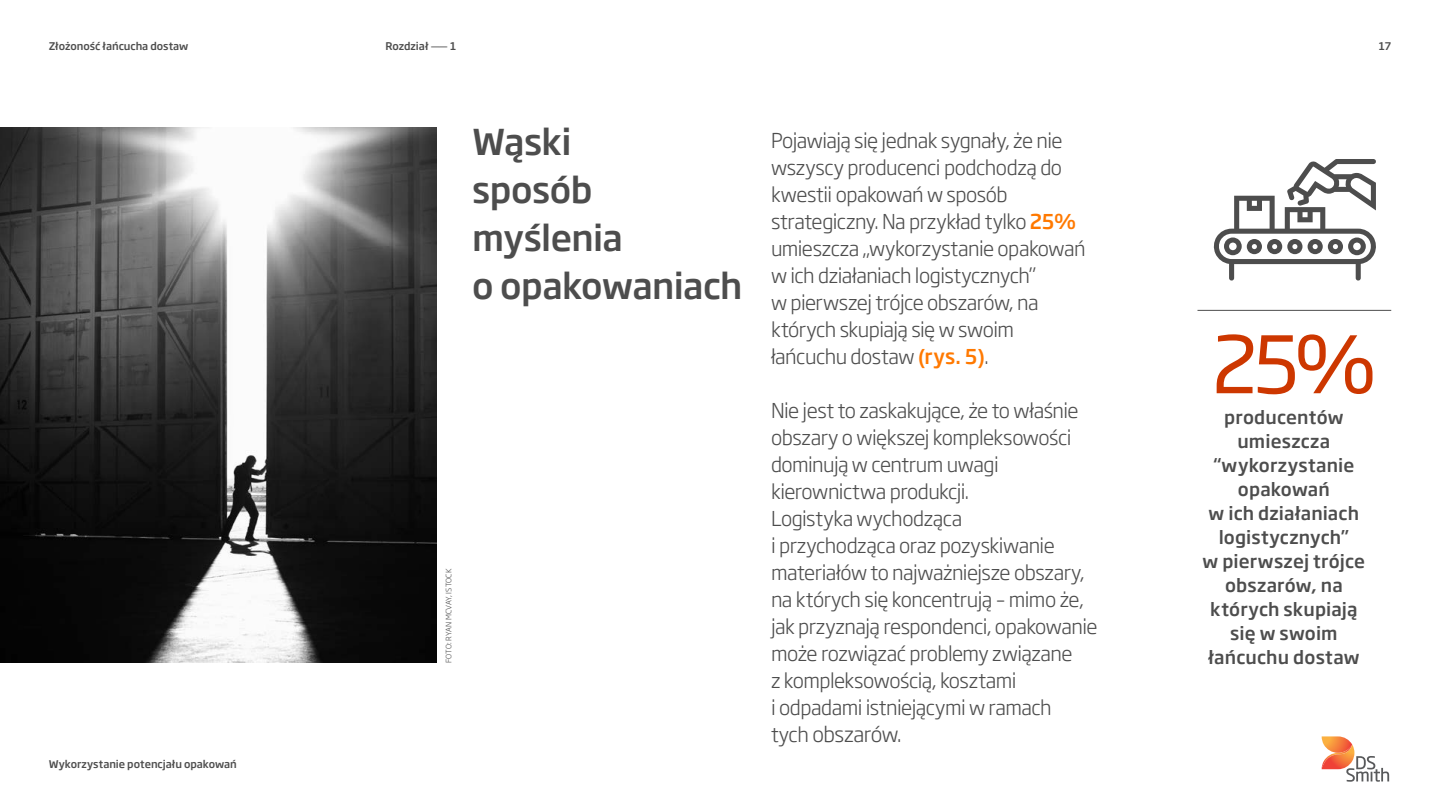
<style>
.page{position:relative;width:1440px;height:810px;background:#fff}
.page>*{position:absolute;margin:0;border:0;box-sizing:border-box;transform-origin:0 0}
.t1{font:78px "Soho Gothic Pro";color:#cd3700}
.t2{font:500 35.25px/48px "Soho Gothic Pro";letter-spacing:-.015em;color:#4d4d4d}
.t3{font:300 21px "Soho Gothic Pro";letter-spacing:-.025em;color:#4d4d4d}
.t4{font:300 20.25px/27px "Soho Gothic Pro";letter-spacing:-.025em;color:#4d4d4d}
.t5{font:500 18px/24px "Soho Gothic Pro";letter-spacing:.01em;color:#4d4d4d;text-align:center}
.t6{font:500 10.5px "Soho Gothic Pro";letter-spacing:-.005em;color:#4d4d4d}
.t7{font:300 7.5px "Soho Gothic Pro";letter-spacing:.005em;color:#4d4d4d}
.s1{font-weight:400}
.s2{font-weight:500;color:#ff7900}
.s3{font-size:20.25px}
</style>
<div class="page">
<svg style="left:1322px;top:736px;width:67px;height:46px"></svg>
<hr style="left:1198px;top:310px;width:193px;height:1px;background:#4d4d4d">
<svg style="left:1213px;top:159px;width:163px;height:122px"></svg>
<img style="left:0;top:127px;width:436px;height:536px">
<p class="t6" style="left:49px;top:37px;width:141px">Złożoność łańcucha dostaw</p>
<p class="t6" style="left:386px;top:37px;width:72px">Rozdział <span class="s1">--</span> 1</p>
<p class="t6" style="left:49px;top:756px;width:190px">Wykorzystanie potencjału opakowań</p>
<h2 class="t2" style="left:472px;top:116px;width:272px">Wąski<br>sposób myślenia<br>o opakowaniach</h2>
<p class="t7" style="left:443px;top:663px;width:96px;rotate:-90deg">FOTO: RYAN MCVAY, ISTOCK</p>
<p class="t4" style="left:771px;top:126px;width:316px">Pojawiają się jednak sygnały, że nie wszyscy producenci podchodzą do kwestii opakowań w sposób strategiczny. Na przykład tylko <span class="s2">25% </span>umieszcza „wykorzystanie opakowań w ich działaniach logistycznych”<br>w pierwszej trójce obszarów, na których skupiają się w swoim łańcuchu dostaw <span class="s2">(rys. 5)</span>.</p>
<p class="t4" style="left:771px;top:396px;width:328px">Nie jest to zaskakujące, że to właśnie obszary o większej kompleksowości dominują w centrum uwagi kierownictwa produkcji.<br>Logistyka wychodząca<br>i przychodząca oraz pozyskiwanie materiałów to najważniejsze obszary, na których się koncentrują – mimo że, jak przyznają respondenci, opakowanie może rozwiązać problemy związane<br>z kompleksowością, kosztami<br>i odpadami istniejącymi w ramach</p>
<p class="t3" style="left:771px;top:718px;width:132px"><span class="s3">tych</span> obszarów.</p>
<p class="t6" style="left:1379px;top:37px;width:14px">17</p>
<h1 class="t1" style="left:1212px;top:304px;width:167px">25%</h1>
<p class="t5" style="left:1203px;top:405px;width:164px">producentów umieszcza “wykorzystanie opakowań<br>w ich działaniach logistycznych”<br>w pierwszej trójce obszarów, na których skupiają się w swoim</p>
<p class="t5" style="left:1208px;top:645px;width:153px">łańcuchu dostaw</p>
</div>
